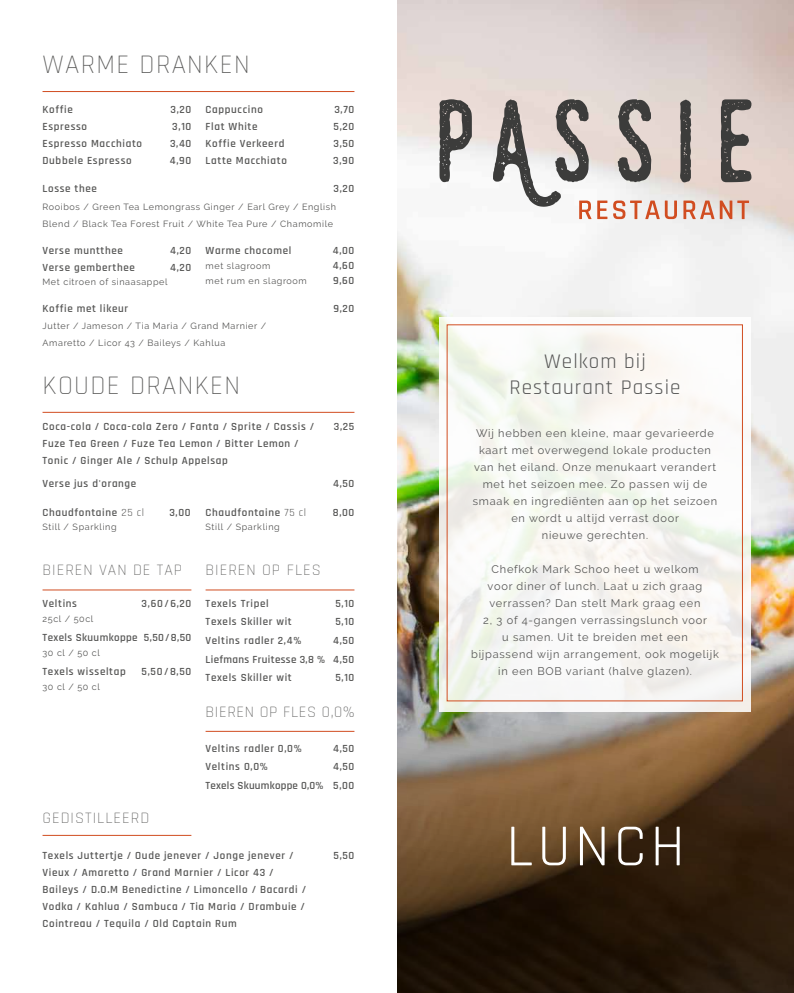
<style>
.page{position:relative;width:794px;height:993px;background:#fff}
.page>*{position:absolute;margin:0;border:0;box-sizing:border-box;transform-origin:0 0}
.t1{font:60px "Rajdhani";letter-spacing:.07em;color:#fff}
.t2{font:300 27px "Rajdhani";letter-spacing:.05em;color:#575756}
.t3{font:21px/26px "Rajdhani";letter-spacing:.05em;color:#575756;text-align:center}
.t4{font:300 16px "Rajdhani";letter-spacing:.06em;color:#575756}
.t5{font:300 16px "Rajdhani";letter-spacing:.04em;color:#575756}
.t6{font:600 11px/17px "Rajdhani";letter-spacing:.06em;color:#575756}
.t7{font:11px/17px "Raleway";letter-spacing:.07em;color:#575756;text-align:center}
.t8{font:600 11px/18.5px "Rajdhani";letter-spacing:.02em;color:#575756;text-align:right}
.t9{font:600 11px "Rajdhani";letter-spacing:.035em;color:#575756}
.t10{font:9px/17.3px "Raleway";letter-spacing:.07em;color:#575756}
.s1{font-weight:400}
</style>
<div class="page">
<svg style="left:397px;top:0;width:397px;height:992px"></svg>
<svg style="left:439px;top:99px;width:33px;height:83px"></svg>
<svg style="left:493px;top:99px;width:258px;height:120px"></svg>
<svg style="left:439px;top:317px;width:312px;height:394px;fill:#f7f7f6"></svg>
<svg style="left:459px;top:341px;width:272px;height:349px;fill:#f9f8f4"></svg>
<hr style="left:43px;top:91px;width:311px;height:1px;background:#d14d21">
<hr style="left:43px;top:411px;width:311px;height:1px;background:#d14d21">
<hr style="left:43px;top:834px;width:148px;height:1px;background:#d14d21">
<hr style="left:43px;top:589px;width:148px;height:1px;background:#d14d21">
<hr style="left:206px;top:589px;width:148px;height:1px;background:#d14d21">
<hr style="left:206px;top:730px;width:148px;height:1px;background:#d14d21">
<h2 class="t2" style="left:43px;top:49px;width:209px">WARME DRANKEN</h2>
<p class="t6" style="left:43px;top:101px;width:32px">Koffie</p>
<p class="t6" style="left:170px;top:101px;width:22px">3,20</p>
<p class="t6" style="left:43px;top:118px;width:46px">Espresso</p>
<p class="t6" style="left:172px;top:118px;width:21px">3,10</p>
<p class="t6" style="left:43px;top:135px;width:101px">Espresso Macchiato</p>
<p class="t6" style="left:170px;top:135px;width:23px">3,40</p>
<p class="t6" style="left:43px;top:152px;width:91px">Dubbele Espresso</p>
<p class="t6" style="left:170px;top:152px;width:23px">4,90</p>
<p class="t6" style="left:206px;top:101px;width:59px">Cappuccino</p>
<p class="t6" style="left:334px;top:101px;width:22px">3,70</p>
<p class="t6" style="left:206px;top:118px;width:53px">Flat White</p>
<p class="t6" style="left:334px;top:118px;width:22px">5,20</p>
<p class="t6" style="left:206px;top:135px;width:80px">Koffie Verkeerd</p>
<p class="t6" style="left:333px;top:135px;width:22px">3,50</p>
<p class="t6" style="left:206px;top:152px;width:83px">Latte Macchiato</p>
<p class="t6" style="left:333px;top:152px;width:23px">3,90</p>
<p class="t6" style="left:43px;top:180px;width:56px">Losse thee</p>
<p class="t6" style="left:333px;top:180px;width:22px">3,20</p>
<p class="t10" style="left:43px;top:198px;width:295px">Rooibos / Green Tea Lemongrass Ginger / Earl Grey / English<br>Blend / Black Tea Forest Fruit / White Tea Pure / Chamomile</p>
<p class="t6" style="left:43px;top:242px;width:82px">Verse muntthee</p>
<p class="t6" style="left:170px;top:242px;width:23px">4,20</p>
<p class="t6" style="left:43px;top:259px;width:94px">Verse gemberthee</p>
<p class="t6" style="left:170px;top:259px;width:23px">4,20</p>
<p class="t10" style="left:43px;top:273px;width:127px">Met citroen of sinaasappel</p>
<p class="t6" style="left:206px;top:242px;width:87px">Warme chocomel</p>
<p class="t6" style="left:333px;top:242px;width:23px">4,00</p>
<p class="t10" style="left:206px;top:257px;width:66px">met slagroom</p>
<p class="t6" style="left:333px;top:257px;width:23px">4,60</p>
<p class="t10" style="left:206px;top:272px;width:103px">met rum en slagroom</p>
<p class="t6" style="left:333px;top:272px;width:23px">9,60</p>
<p class="t6" style="left:43px;top:300px;width:87px">Koffie met likeur</p>
<p class="t6" style="left:333px;top:300px;width:22px">9,20</p>
<p class="t10" style="left:43px;top:317px;width:225px">Jutter / Jameson / Tia Maria / Grand Marnier /<br>Amaretto / Licor 43 / Baileys / Kahlua</p>
<h2 class="t2" style="left:43px;top:370px;width:199px">KOUDE DRANKEN</h2>
<p class="t6" style="left:43px;top:418px;width:273px">Coca-cola / Coca-cola Zero / Fanta / Sprite / Cassis /</p>
<p class="t6" style="left:334px;top:418px;width:22px">3,25</p>
<p class="t6" style="left:43px;top:435px;width:258px">Fuze Tea Green / Fuze Tea Lemon / Bitter Lemon /<br>Tonic / Ginger Ale / Schulp Appelsap</p>
<p class="t6" style="left:43px;top:474px;width:95px">Verse jus d'orange</p>
<p class="t6" style="left:333px;top:474px;width:23px">4,50</p>
<p class="t6" style="left:43px;top:504px;width:103px">Chaudfontaine <span class="s1">25 cl</span></p>
<p class="t6" style="left:169px;top:504px;width:23px">3,00</p>
<p class="t10" style="left:43px;top:517px;width:76px">Still / Sparkling</p>
<h3 class="t4" style="left:43px;top:561px;width:141px">BIEREN VAN DE TAP</h3>
<p class="t6" style="left:43px;top:595px;width:36px">Veltins</p>
<p class="t6" style="left:142px;top:595px;width:51px">3,60/6,20</p>
<p class="t10" style="left:43px;top:610px;width:52px">25cl / 50cl</p>
<p class="t9" style="left:43px;top:631px;width:150px">Texels Skuumkoppe 5,50/8,50</p>
<p class="t10" style="left:43px;top:644px;width:59px">30 cl / 50 cl</p>
<p class="t6" style="left:43px;top:663px;width:85px">Texels wisseltap</p>
<p class="t6" style="left:142px;top:663px;width:51px">5,50/8,50</p>
<p class="t10" style="left:43px;top:678px;width:59px">30 cl / 50 cl</p>
<p class="t6" style="left:206px;top:504px;width:102px">Chaudfontaine <span class="s1">75 cl</span></p>
<p class="t6" style="left:333px;top:504px;width:23px">8,00</p>
<p class="t10" style="left:206px;top:517px;width:76px">Still / Sparkling</p>
<h3 class="t4" style="left:206px;top:561px;width:117px">BIEREN OP FLES</h3>
<p class="t6" style="left:206px;top:595px;width:65px">Texels Tripel</p>
<p class="t6" style="left:335px;top:595px;width:21px">5,10</p>
<p class="t6" style="left:206px;top:613px;width:88px">Texels Skiller wit</p>
<p class="t6" style="left:335px;top:613px;width:21px">5,10</p>
<p class="t6" style="left:206px;top:632px;width:97px">Veltins radler 2,4%</p>
<p class="t6" style="left:206px;top:631px;width:150px;line-height:18.5px;text-align:justify;text-indent:128px">4,50<br>Liefmans Fruitesse 3,8 % 4,50<br>Texels Skiller wit</p>
<p class="t6" style="left:335px;top:669px;width:21px">5,10</p>
<h3 class="t5" style="left:206px;top:702px;width:150px">BIEREN OP FLES 0,0%</h3>
<p class="t6" style="left:206px;top:739px;width:98px">Veltins radler 0,0%</p>
<p class="t6" style="left:333px;top:739px;width:23px">4,50</p>
<p class="t6" style="left:206px;top:758px;width:64px">Veltins 0,0%</p>
<p class="t8" style="left:206px;top:757px;width:150px">4,50<br>Texels Skuumkoppe 0,0% 5,00</p>
<h3 class="t4" style="left:43px;top:808px;width:108px">GEDISTILLEERD</h3>
<p class="t6" style="left:43px;top:846px;width:252px">Texels Juttertje / Oude jenever / Jonge jenever /</p>
<p class="t6" style="left:333px;top:846px;width:22px">5,50</p>
<p class="t6" style="left:43px;top:863px;width:265px">Vieux / Amaretto / Grand Marnier / Licor 43 / Baileys / D.O.M Benedictine / Limoncello / Bacardi / Vodka / Kahlua / Sambuca / Tia Maria / Drambuie / Cointreau / Tequila / Old Captain Rum</p>
<h3 class="t3" style="left:509px;top:349px;width:172px">Welkom bij<br>Restaurant Passie</h3>
<p class="t7" style="left:473px;top:424px;width:246px">Wij hebben een kleine, maar gevarieerde kaart met overwegend lokale producten van het eiland. Onze menukaart verandert met het seizoen mee. Zo passen wij de smaak en ingrediënten aan op het seizoen en wordt u altijd verrast door<br>nieuwe gerechten.</p>
<p class="t7" style="left:471px;top:560px;width:249px">Chefkok Mark Schoo heet u welkom<br>voor diner of lunch. Laat u zich graag verrassen? Dan stelt Mark graag een<br>2, 3 of 4-gangen verrassingslunch voor<br>u samen. Uit te breiden met een bijpassend wijn arrangement, ook mogelijk in een BOB variant (halve glazen).</p>
<h1 class="t1" style="left:506px;top:811px;width:180px">LUNCH</h1>
</div>
